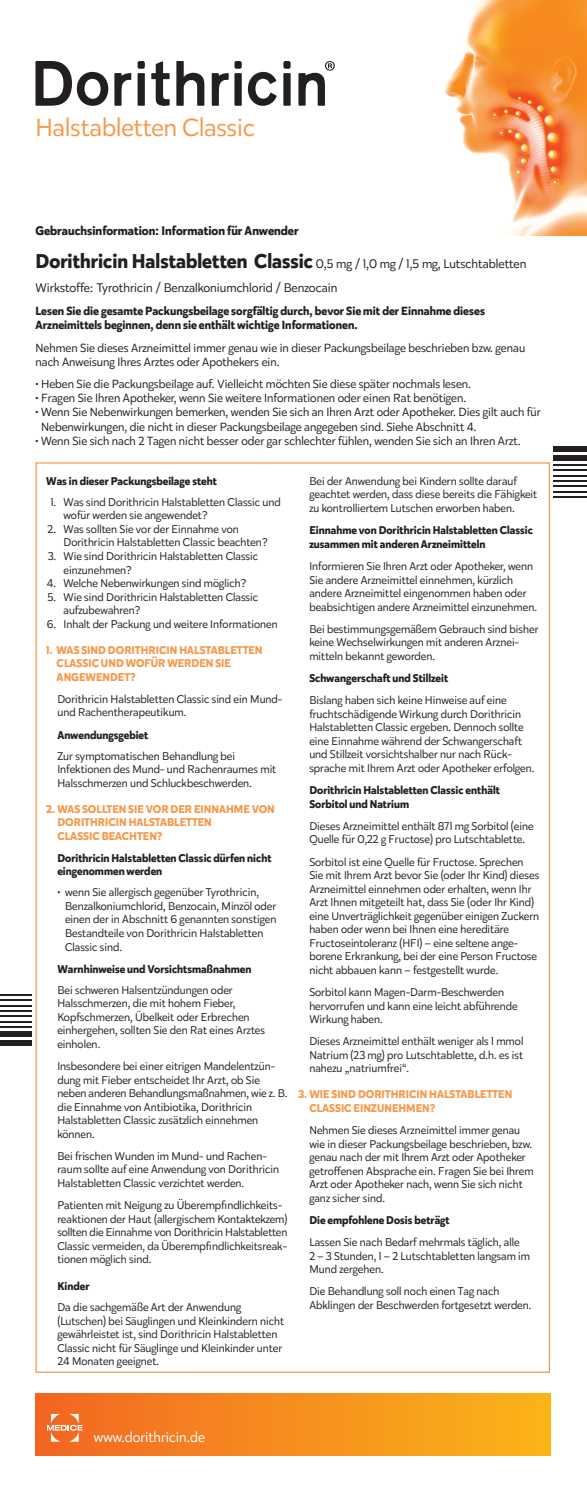
<style>
.page{position:relative;width:587px;height:1492px;background:#fff}
.page>*{position:absolute;margin:0;border:0;box-sizing:border-box;transform-origin:0 0}
.t1{font:25px "Karu";color:#f7984b}
.t2{font:14.12px "Karu";color:#fff}
.t3{font:12.5px/23.8px "Karu";color:#231f20}
.t4{font:700 12.5px "Karu";color:#231f20}
.t5{font:11.88px/14.2px "Karu";color:#231f20}
.t6{font:700 11.88px/14.2px "Karu";color:#231f20}
.t7{font:11.25px/13.5px "Karu";color:#231f20}
.t8{font:700 11.25px/13.5px "Karu";color:#231f20}
.t9{font:700 11.25px/13.5px "Karu";color:#f7984b}
.s1{font-weight:700;font-size:20px}
</style>
<div class="page">
<div style="left:35px;top:1392px;width:514px;height:62px;background:linear-gradient(to right,#f26623,#fbb419)"></div>
<img style="left:444px;top:0;width:142px;height:235px">
<svg style="left:35px;top:61px;width:299px;height:45px"></svg>
<div style="left:137px;top:61px;width:8px;height:8px;background:#231f20;border-radius:2px"></div>
<div style="left:234px;top:61px;width:7px;height:8px;background:#231f20;border-radius:2px"></div>
<div style="left:283px;top:61px;width:7px;height:8px;background:#231f20;border-radius:2px"></div>
<svg style="left:47px;top:1413px;width:36px;height:28px"></svg>
<hr style="left:553px;top:496px;width:33px;height:2px;background:#231f20">
<hr style="left:553px;top:490px;width:33px;height:2px;background:#231f20">
<hr style="left:553px;top:485px;width:33px;height:2px;background:#231f20">
<hr style="left:553px;top:480px;width:33px;height:2px;background:#231f20">
<hr style="left:553px;top:474px;width:33px;height:2px;background:#231f20">
<hr style="left:553px;top:469px;width:33px;height:2px;background:#231f20">
<hr style="left:553px;top:464px;width:33px;height:2px;background:#231f20">
<div style="left:553px;top:455px;width:33px;height:5px;background:#231f20"></div>
<div style="left:553px;top:446px;width:33px;height:5px;background:#231f20"></div>
<hr style="left:0;top:994px;width:32px;height:1px;background:#231f20">
<hr style="left:0;top:999px;width:32px;height:2px;background:#231f20">
<hr style="left:0;top:1004px;width:32px;height:2px;background:#231f20">
<hr style="left:0;top:1010px;width:32px;height:1px;background:#231f20">
<hr style="left:0;top:1015px;width:32px;height:2px;background:#231f20">
<hr style="left:0;top:1020px;width:32px;height:2px;background:#231f20">
<hr style="left:0;top:1025px;width:32px;height:2px;background:#231f20">
<div style="left:0;top:1031px;width:32px;height:5px;background:#231f20"></div>
<div style="left:0;top:1040px;width:32px;height:5px;background:#231f20"></div>
<h1 class="t1" style="left:35px;top:110px;width:221px">Halstabletten Classic</h1>
<p class="t4" style="left:35px;top:222px;width:264px">Gebrauchsinformation: Information für Anwender</p>
<p class="t3" style="left:35px;top:251px;width:492px"><span class="s1">Dorithricin Halstabletten Classic</span> 0,5 mg / 1,0 mg / 1,5 mg, Lutschtabletten<br>Wirkstoffe: Tyrothricin / Benzalkoniumchlorid / Benzocain</p>
<p class="t6" style="left:35px;top:303px;width:450px">Lesen Sie die gesamte Packungsbeilage sorgfältig durch, bevor Sie mit der Einnahme dieses<br>Arzneimittels beginnen, denn sie enthält wichtige Informationen.</p>
<p class="t5" style="left:35px;top:340px;width:491px">Nehmen Sie dieses Arzneimittel immer genau wie in dieser Packungsbeilage beschrieben bzw. genau nach Anweisung Ihres Arztes oder Apothekers ein.</p>
<p class="t5" style="left:35px;top:376px;width:436px">• Heben Sie die Packungsbeilage auf. Vielleicht möchten Sie diese später nochmals lesen.</p>
<p class="t5" style="left:35px;top:391px;width:432px">• Fragen Sie Ihren Apotheker, wenn Sie weitere Informationen oder einen Rat benötigen.</p>
<p class="t5" style="left:41px;top:405px;width:501px;text-indent:-6px">• Wenn Sie Nebenwirkungen bemerken, wenden Sie sich an Ihren Arzt oder Apotheker. Dies gilt auch für<br>Nebenwirkungen, die nicht in dieser Packungsbeilage angegeben sind. Siehe Abschnitt 4.</p>
<p class="t5" style="left:35px;top:433px;width:486px">• Wenn Sie sich nach 2 Tagen nicht besser oder gar schlechter fühlen, wenden Sie sich an Ihren Arzt.</p>
<p class="t8" style="left:46px;top:474px;width:172px">Was in dieser Packungsbeilage steht</p>
<p class="t7" style="left:63px;top:495px;width:218px;text-indent:-13px">1. Was sind Dorithricin Halstabletten Classic und wofür werden sie angewendet?</p>
<p class="t7" style="left:63px;top:522px;width:205px;text-indent:-16px">2. Was sollten Sie vor der Einnahme von<br>Dorithricin Halstabletten Classic beachten?</p>
<p class="t7" style="left:63px;top:549px;width:196px;text-indent:-16px">3. Wie sind Dorithricin Halstabletten Classic einzunehmen?</p>
<p class="t7" style="left:47px;top:576px;width:201px">4. Welche Nebenwirkungen sind möglich?</p>
<p class="t7" style="left:63px;top:589px;width:196px;text-indent:-16px">5. Wie sind Dorithricin Halstabletten Classic aufzubewahren?</p>
<p class="t7" style="left:47px;top:616px;width:232px">6. Inhalt der Packung und weitere Informationen</p>
<p class="t9" style="left:57px;top:643px;width:207px;text-indent:-10px">1. WAS SIND DORITHRICIN HALSTABLETTEN<br>CLASSIC UND WOFÜR WERDEN SIE<br>ANGEWENDET?</p>
<p class="t7" style="left:57px;top:692px;width:226px">Dorithricin Halstabletten Classic sind ein Mund&shy;und Rachentherapeutikum.</p>
<p class="t8" style="left:57px;top:728px;width:92px">Anwendungsgebiet</p>
<p class="t7" style="left:57px;top:748px;width:220px">Zur symptomatischen Behandlung bei<br>Infektionen des Mund- und Rachenraumes mit<br>Halsschmerzen und Schluckbeschwerden.</p>
<p class="t9" style="left:57px;top:802px;width:219px;text-indent:-11px">2. WAS SOLLTEN SIE VOR DER EINNAHME VON<br>DORITHRICIN HALSTABLETTEN<br>CLASSIC BEACHTEN?</p>
<p class="t8" style="left:57px;top:851px;width:215px">Dorithricin Halstabletten Classic dürfen nicht eingenommen werden</p>
<p class="t7" style="left:65px;top:885px;width:213px;text-indent:-8px">• wenn Sie allergisch gegenüber Tyrothricin, Benzalkoniumchlorid, Benzocain, Minzöl oder einen der in Abschnitt 6 genannten sonstigen Bestandteile von Dorithricin Halstabletten Classic sind.</p>
<p class="t8" style="left:57px;top:962px;width:195px">Warnhinweise und Vorsichtsmaßnahmen</p>
<p class="t7" style="left:57px;top:982px;width:209px">Bei schweren Halsentzündungen oder Halsschmerzen, die mit hohem Fieber, Kopfschmerzen, Übelkeit oder Erbrechen einhergehen, sollten Sie den Rat eines Arztes einholen.</p>
<p class="t7" style="left:57px;top:1059px;width:231px">Insbesondere bei einer eitrigen Mandelentzün&shy;dung mit Fieber entscheidet Ihr Arzt, ob Sie neben anderen Behandlungsmaßnahmen, wie z. B. die Einnahme von Antibiotika, Dorithricin Halstabletten Classic zusätzlich einnehmen können.</p>
<p class="t7" style="left:57px;top:1148px;width:223px">Bei frischen Wunden im Mund- und Rachen&shy;raum sollte auf eine Anwendung von Dorithricin<br>Halstabletten Classic verzichtet werden.</p>
<p class="t7" style="left:57px;top:1198px;width:231px">Patienten mit Neigung zu Überempfindlichkeits&shy;reaktionen der Haut (allergischem Kontaktekzem) sollten die Einnahme von Dorithricin Halstabletten Classic vermeiden, da Überempfindlichkeitsreak&shy;tionen möglich sind.</p>
<p class="t8" style="left:57px;top:1279px;width:34px">Kinder</p>
<p class="t7" style="left:57px;top:1300px;width:228px">Da die sachgemäße Art der Anwendung (Lutschen) bei Säuglingen und Kleinkindern nicht gewährleistet ist, sind Dorithricin Halstabletten Classic nicht für Säuglinge und Kleinkinder unter 24 Monaten geeignet.</p>
<p class="t7" style="left:309px;top:474px;width:229px">Bei der Anwendung bei Kindern sollte darauf geachtet werden, dass diese bereits die Fähigkeit zu kontrolliertem Lutschen erworben haben.</p>
<p class="t8" style="left:309px;top:523px;width:225px">Einnahme von Dorithricin Halstabletten Classic zusammen mit anderen Arzneimitteln</p>
<p class="t7" style="left:309px;top:559px;width:229px">Informieren Sie Ihren Arzt oder Apotheker, wenn Sie andere Arzneimittel einnehmen, kürzlich andere Arzneimittel eingenommen haben oder beabsichtigen andere Arzneimittel einzunehmen.</p>
<p class="t7" style="left:309px;top:622px;width:230px">Bei bestimmungsgemäßem Gebrauch sind bisher keine Wechselwirkungen mit anderen Arznei&shy;mitteln bekannt geworden.</p>
<p class="t8" style="left:309px;top:671px;width:140px">Schwangerschaft und Stillzeit</p>
<p class="t7" style="left:309px;top:693px;width:226px">Bislang haben sich keine Hinweise auf eine fruchtschädigende Wirkung durch Dorithricin Halstabletten Classic ergeben. Dennoch sollte eine Einnahme während der Schwangerschaft und Stillzeit vorsichtshalber nur nach Rück&shy;sprache mit Ihrem Arzt oder Apotheker erfolgen.</p>
<p class="t8" style="left:309px;top:783px;width:192px">Dorithricin Halstabletten Classic enthält<br>Sorbitol und Natrium</p>
<p class="t7" style="left:309px;top:819px;width:226px">Dieses Arzneimittel enthält 871 mg Sorbitol (eine<br>Quelle für 0,22 g Fructose) pro Lutschtablette.</p>
<p class="t7" style="left:309px;top:854px;width:231px">Sorbitol ist eine Quelle für Fructose. Sprechen Sie mit Ihrem Arzt bevor Sie (oder Ihr Kind) dieses Arzneimittel einnehmen oder erhalten, wenn Ihr Arzt Ihnen mitgeteilt hat, dass Sie (oder Ihr Kind) eine Unverträglichkeit gegenüber einigen Zuckern haben oder wenn bei Ihnen eine hereditäre Fructoseintoleranz (HFI) – eine seltene ange&shy;borene Erkrankung, bei der eine Person Fructose nicht abbauen kann – festgestellt wurde.</p>
<p class="t7" style="left:309px;top:985px;width:210px">Sorbitol kann Magen-Darm-Beschwerden hervorrufen und kann eine leicht abführende<br>Wirkung haben.</p>
<p class="t7" style="left:309px;top:1034px;width:215px;text-align:justify">Dieses Arzneimittel enthält weniger als 1 mmol Natrium (23 mg) pro Lutschtablette, d.h. es ist nahezu „natriumfrei“.</p>
<p class="t9" style="left:309px;top:1087px;width:204px;text-indent:-11px">3. WIE SIND DORITHRICIN HALSTABLETTEN<br>CLASSIC EINZUNEHMEN?</p>
<p class="t7" style="left:309px;top:1123px;width:225px">Nehmen Sie dieses Arzneimittel immer genau wie in dieser Packungsbeilage beschrieben, bzw. genau nach der mit Ihrem Arzt oder Apotheker getroffenen Absprache ein. Fragen Sie bei Ihrem Arzt oder Apotheker nach, wenn Sie sich nicht ganz sicher sind.</p>
<p class="t8" style="left:309px;top:1213px;width:142px">Die empfohlene Dosis beträgt</p>
<p class="t7" style="left:309px;top:1235px;width:222px">Lassen Sie nach Bedarf mehrmals täglich, alle<br>2 – 3 Stunden, 1 – 2 Lutschtabletten langsam im<br>Mund zergehen.</p>
<p class="t7" style="left:309px;top:1284px;width:223px">Die Behandlung soll noch einen Tag nach<br>Abklingen der Beschwerden fortgesetzt werden.</p>
<p class="t2" style="left:94px;top:1426px;width:113px">www.dorithricin.de</p>
</div>
